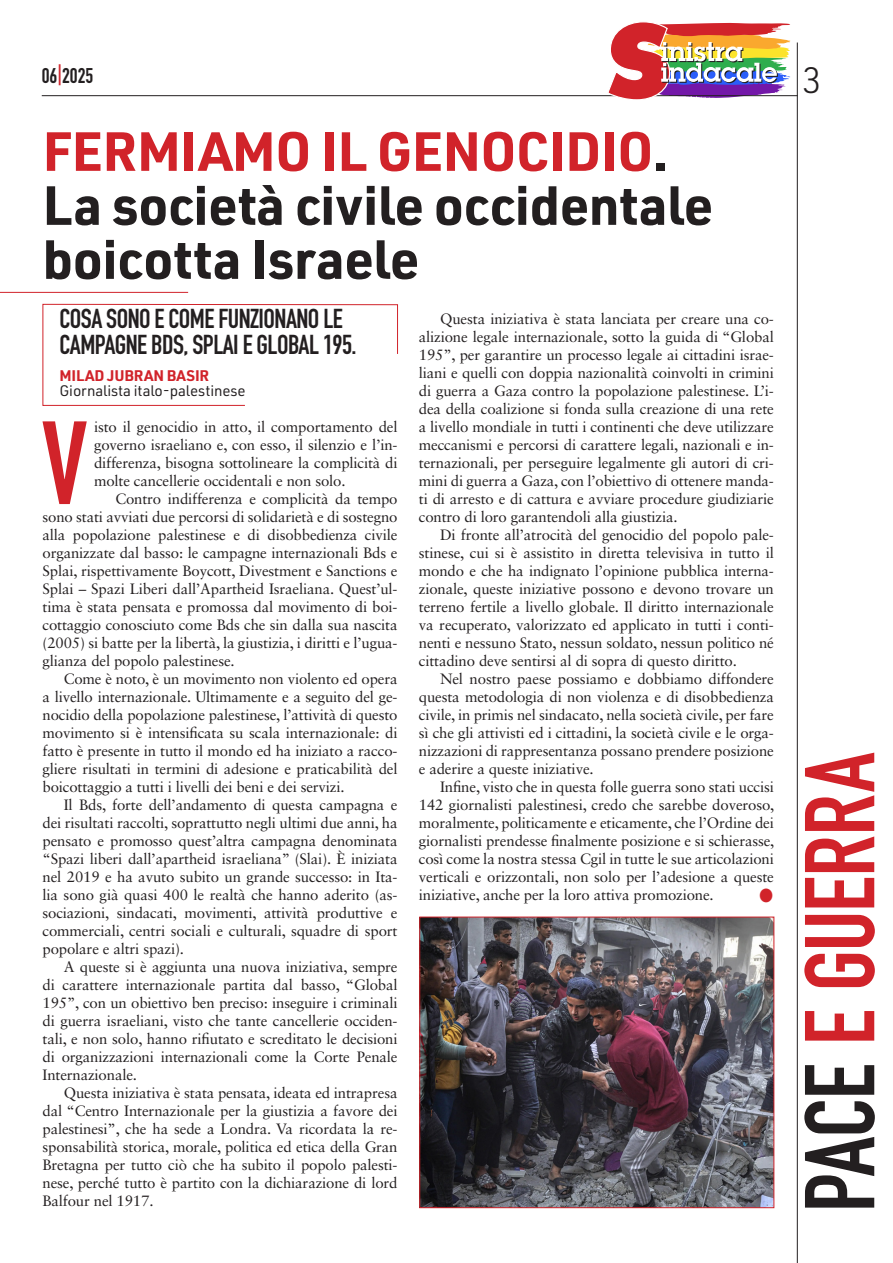
<style>
.page{position:relative;width:893px;height:1263px;background:#fff}
.page>*{position:absolute;margin:0;border:0;box-sizing:border-box;transform-origin:0 0}
.t1{font:116.1px "DIN Engschrift Std";color:#d1232a}
.t2{font:97.35px "DIN Engschrift Std";letter-spacing:-.01em;color:#d1232a}
.t3{font:700 54px/54px "URWDIN";letter-spacing:-.01em;color:#231f20}
.t4{font:300 36px "URWDIN";color:#231f20}
.t5{font:27px/25.5px "DIN Engschrift Std";letter-spacing:-.02em;color:#231f20}
.t6{font:21px "DIN Engschrift Std";color:#231f20}
.t7{font:15px/18px "Sabon LT Std";letter-spacing:-.01em;color:#231f20;text-align:justify}
.Carica_autore{font:15px "URWDIN";letter-spacing:-.01em;color:#231f20}
.Autore{font:700 15px "URWDIN";letter-spacing:-.01em;color:#d1232a}
.t8{font:15px "Zapf Dingbats IT Cby BT";color:#d1232a;scale:.9 1}
.s1{color:#d1232a}
.s2{color:#231f20}
</style>
<div class="page">
<hr style="left:42px;top:95px;width:756px;height:1px;background:#231f20">
<hr style="left:797px;top:43px;width:1px;height:1220px;background:#231f20">
<svg style="left:606px;top:22px;width:185px;height:78px"></svg>
<hr style="left:0;top:292px;width:188px;height:1px;background:#d1232a">
<svg style="left:42px;top:304px;width:356px;height:102px"></svg>
<img style="left:421px;top:919px;width:351px;height:287px">
<div style="left:419px;top:917px;width:355px;height:291px;border:1px solid #d1232a"></div>
<h3 class="t6" style="left:42px;top:63px;width:53px">06<span class="s1">|</span>2025</h3>
<h3 class="t4" style="left:802px;top:56px;width:21px">3</h3>
<p class="t3" style="left:43px;top:122px;width:672px"><span class="s1">FERMIAMO IL GENOCIDIO</span>.<br>La società civile occidentale boicotta Israele</p>
<p class="t5" style="left:60px;top:306px;width:298px">COSA SONO E COME FUNZIONANO LE<br>CAMPAGNE BDS, SPLAI E GLOBAL 195.</p>
<p class="Autore" style="left:60px;top:365px;width:151px">MILAD JUBRAN BASIR</p>
<p class="Carica_autore" style="left:60px;top:381px;width:188px">Giornalista italo-palestinese</p>
<p class="t7" style="left:419px;top:310px;width:357px;text-indent:21px">Questa iniziativa è stata lanciata per creare una co&shy;alizione legale internazionale, sotto la guida di “Global 195”, per garantire un processo legale ai cittadini israe&shy;liani e quelli con doppia nazionalità coinvolti in crimini di guerra a Gaza contro la popolazione palestinese. L’i&shy;dea della coalizione si fonda sulla creazione di una rete a livello mondiale in tutti i continenti che deve utilizzare meccanismi e percorsi di carattere legali, nazionali e in&shy;ternazionali, per perseguire legalmente gli autori di cri&shy;mini di guerra a Gaza, con l’obiettivo di ottenere manda&shy;ti di arresto e di cattura e avviare procedure giudiziarie contro di loro garantendoli alla giustizia.</p>
<p class="t7" style="left:419px;top:526px;width:357px;text-indent:21px">Di fronte all’atrocità del genocidio del popolo pale&shy;stinese, cui si è assistito in diretta televisiva in tutto il mondo e che ha indignato l’opinione pubblica interna&shy;zionale, queste iniziative possono e devono trovare un terreno fertile a livello globale. Il diritto internazionale va recuperato, valorizzato ed applicato in tutti i conti&shy;nenti e nessuno Stato, nessun soldato, nessun politico né cittadino deve sentirsi al di sopra di questo diritto.</p>
<p class="t7" style="left:419px;top:670px;width:357px;text-indent:21px">Nel nostro paese possiamo e dobbiamo diffondere questa metodologia di non violenza e di disobbedienza civile, in primis nel sindacato, nella società civile, per fare sì che gli attivisti ed i cittadini, la società civile e le orga&shy;nizzazioni di rappresentanza possano prendere posizione e aderire a queste iniziative.</p>
<p class="t7" style="left:419px;top:778px;width:357px;text-indent:21px">Infine, visto che in questa folle guerra sono stati uccisi 142 giornalisti palestinesi, credo che sarebbe doveroso, moralmente, politicamente e eticamente, che l’Ordine dei giornalisti prendesse finalmente posizione e si schierasse, così come la nostra stessa Cgil in tutte le sue articolazioni verticali e orizzontali, non solo per l’adesione a queste iniziative, anche per la loro attiva promozione.</p>
<p class="t1" style="left:41px;top:395px;width:49px">V</p>
<p class="t7" style="left:94px;top:418px;width:305px">isto il genocidio in atto, il comportamento del governo israeliano e, con esso, il silenzio e l’in&shy;differenza, bisogna sottolineare la complicità di molte cancellerie occidentali e non solo.</p>
<p class="t7" style="left:43px;top:490px;width:357px;text-indent:73px">Contro indifferenza e complicità da tempo sono stati avviati due percorsi di solidarietà e di sostegno alla popolazione palestinese e di disobbedienza civile organizzate dal basso: le campagne internazionali Bds e Splai, rispettivamente Boycott, Divestment e Sanctions e Splai – Spazi Liberi dall’Apartheid Israeliana. Quest’ul&shy;tima è stata pensata e promossa dal movimento di boi&shy;cottaggio conosciuto come Bds che sin dalla sua nascita (2005) si batte per la libertà, la giustizia, i diritti e l’ugua&shy;glianza del popolo palestinese.</p>
<p class="t7" style="left:43px;top:670px;width:357px;text-indent:21px">Come è noto, è un movimento non violento ed opera a livello internazionale. Ultimamente e a seguito del ge&shy;nocidio della popolazione palestinese, l’attività di questo movimento si è intensificata su scala internazionale: di fatto è presente in tutto il mondo ed ha iniziato a racco&shy;gliere risultati in termini di adesione e praticabilità del boicottaggio a tutti i livelli dei beni e dei servizi.</p>
<p class="t7" style="left:43px;top:796px;width:357px;text-indent:21px">Il Bds, forte dell’andamento di questa campagna e dei risultati raccolti, soprattutto negli ultimi due anni, ha pensato e promosso quest’altra campagna denominata “Spazi liberi dall’apartheid israeliana” (Slai). È iniziata nel 2019 e ha avuto subito un grande successo: in Ita&shy;lia sono già quasi 400 le realtà che hanno aderito (as&shy;sociazioni, sindacati, movimenti, attività produttive e commerciali, centri sociali e culturali, squadre di sport popolare e altri spazi).</p>
<p class="t7" style="left:43px;top:958px;width:357px;text-indent:21px">A queste si è aggiunta una nuova iniziativa, sempre di carattere internazionale partita dal basso, “Global 195”, con un obiettivo ben preciso: inseguire i criminali di guerra israeliani, visto che tante cancellerie occiden&shy;tali, e non solo, hanno rifiutato e screditato le decisioni di organizzazioni internazionali come la Corte Penale Internazionale.</p>
<p class="t7" style="left:43px;top:1084px;width:357px;text-indent:21px">Questa iniziativa è stata pensata, ideata ed intrapresa dal “Centro Internazionale per la giustizia a favore dei palestinesi”, che ha sede a Londra. Va ricordata la re&shy;sponsabilità storica, morale, politica ed etica della Gran Bretagna per tutto ciò che ha subito il popolo palesti&shy;nese, perché tutto è partito con la dichiarazione di lord Balfour nel 1917.</p>
<p class="t8" style="left:759px;top:888px;width:16px">●</p>
<p class="t2" style="left:783px;top:1212px;width:461px;rotate:-90deg"><span class="s2">PACE</span> E GUERRA</p>
</div>
